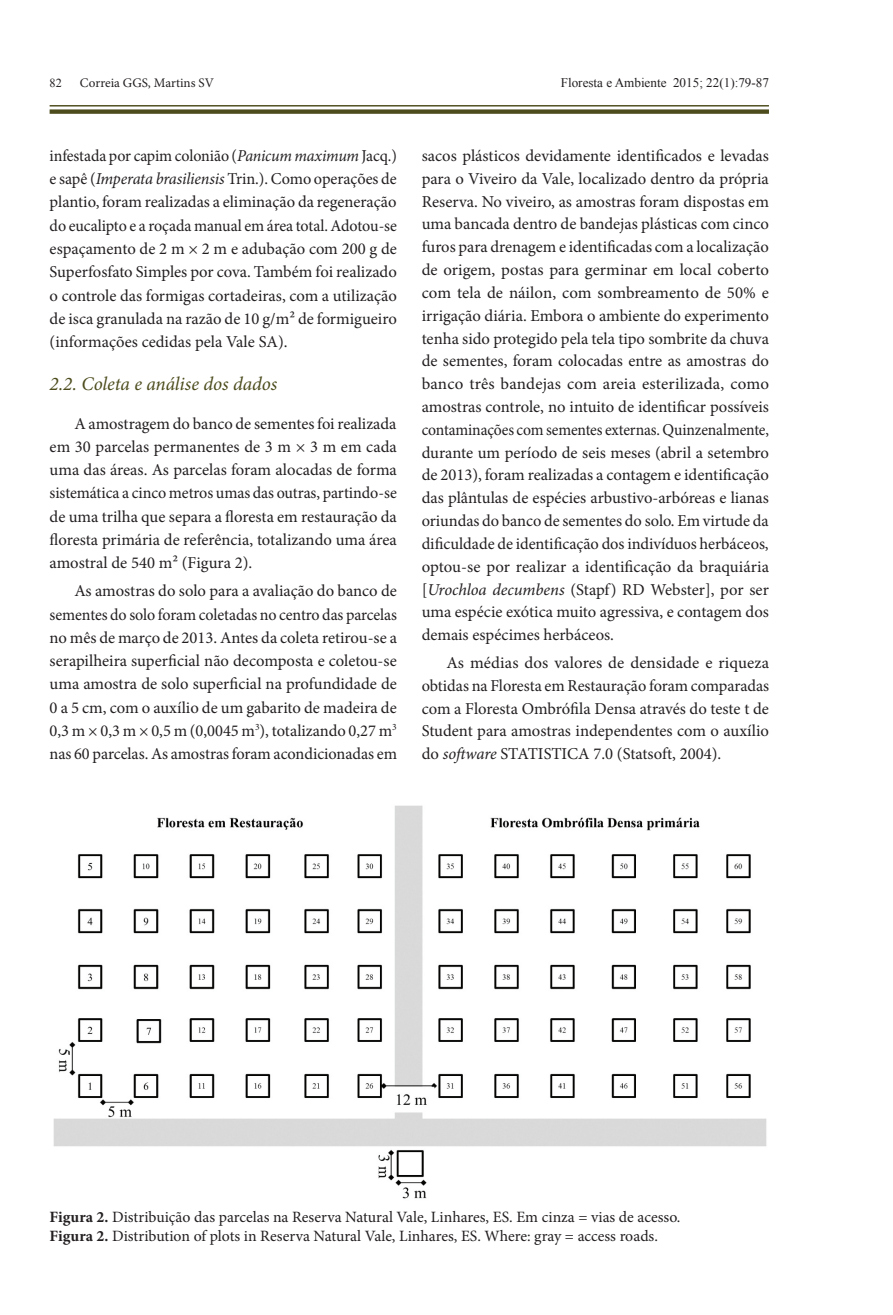
<style>
.page{position:relative;width:893px;height:1315px;background:#fff}
.page>*{position:absolute;margin:0;border:0;box-sizing:border-box;transform-origin:0 0}
.t1{font:italic 19.25px "Minion Pro";letter-spacing:-.005em;color:#4c4c1d}
.t2{font:16.62px/22.8px "Minion Pro";color:#231f20;text-align:justify}
.t3{font:16.62px/23.3px "Minion Pro";color:#231f20;text-align:justify;scale:.96 1}
.t4{font:15.75px/18.9px "Minion Pro";color:#231f20}
.t5{font:13.12px "Times New Roman";color:#231f20}
.t6{font:13.12px "Minion Pro";color:#231f20}
.t7{font:12.25px "Times New Roman";color:#231f20}
.s1{font-style:italic}
.s2{font-weight:700}
</style>
<div class="page">
<div style="left:50px;top:109px;width:719px;height:5px;background:#4c4c1d"></div>
<hr style="left:50px;top:105px;width:719px;height:1px;background:#4c4c1d">
<img style="left:53px;top:805px;width:714px;height:394px">
<p class="t7" style="left:50px;top:74px;width:14px">82</p>
<p class="t6" style="left:80px;top:74px;width:135px">Correia GGS, Martins SV</p>
<p class="t5" style="left:561px;top:74px;width:210px">Floresta e Ambiente 2015; 22(1):79-87</p>
<p class="t3" style="left:50px;top:144px;width:363px">infestada por capim colonião (<span class="s1">Panicum maximum</span> Jacq.) e sapê (<span class="s1">Imperata brasiliensis</span> Trin.). Como operações de plantio, foram realizadas a eliminação da regeneração do eucalipto e a roçada manual em área total. Adotou-se espaçamento de 2 m × 2 m e adubação com 200 g de Superfosfato Simples por cova. Também foi realizado o controle das formigas cortadeiras, com a utilização de isca granulada na razão de 10 g/m² de formigueiro (informações cedidas pela Vale SA).</p>
<p class="t1" style="left:50px;top:371px;width:229px">2.2. Coleta e análise dos dados</p>
<p class="t2" style="left:50px;top:412px;width:349px;line-height:23.3px;text-indent:25px">A amostragem do banco de sementes foi realizada em 30 parcelas permanentes de 3 m × 3 m em cada uma das áreas. As parcelas foram alocadas de forma sistemática a cinco metros umas das outras, partindo-se de uma trilha que separa a floresta em restauração da floresta primária de referência, totalizando uma área amostral de 540 m² (Figura 2).</p>
<p class="t2" style="left:50px;top:579px;width:349px;line-height:23.3px;text-indent:25px">As amostras do solo para a avaliação do banco de sementes do solo foram coletadas no centro das parcelas no mês de março de 2013. Antes da coleta retirou-se a serapilheira superficial não decomposta e coletou-se uma amostra de solo superficial na profundidade de 0 a 5 cm, com o auxílio de um gabarito de madeira de 0,3 m × 0,3 m × 0,5 m (0,0045 m<sup>3</sup>), totalizando 0,27 m<sup>3 </sup>nas 60 parcelas. As amostras foram acondicionadas em</p>
<p class="t2" style="left:422px;top:144px;width:349px">sacos plásticos devidamente identificados e levadas para o Viveiro da Vale, localizado dentro da própria Reserva. No viveiro, as amostras foram dispostas em uma bancada dentro de bandejas plásticas com cinco furos para drenagem e identificadas com a localização de origem, postas para germinar em local coberto com tela de náilon, com sombreamento de 50% e irrigação diária. Embora o ambiente do experimento tenha sido protegido pela tela tipo sombrite da chuva de sementes, foram colocadas entre as amostras do banco três bandejas com areia esterilizada, como amostras controle, no intuito de identificar possíveis contaminações com sementes externas. Quinzenalmente, durante um período de seis meses (abril a setembro de 2013), foram realizadas a contagem e identificação das plântulas de espécies arbustivo-arbóreas e lianas oriundas do banco de sementes do solo. Em virtude da dificuldade de identificação dos indivíduos herbáceos, optou-se por realizar a identificação da braquiária [<span class="s1">Urochloa decumbens</span> (Stapf) RD Webster], por ser uma espécie exótica muito agressiva, e contagem dos demais espécimes herbáceos.</p>
<p class="t2" style="left:422px;top:651px;width:349px;text-indent:25px">As médias dos valores de densidade e riqueza obtidas na Floresta em Restauração foram comparadas com a Floresta Ombrófila Densa através do teste t de Student para amostras independentes com o auxílio do <span class="s1">software</span> STATISTICA 7.0 (Statsoft, 2004).</p>
<p class="t4" style="left:50px;top:1207px;width:632px"><span class="s2">Figura 2.</span> Distribuição das parcelas na Reserva Natural Vale, Linhares, ES. Em cinza = vias de acesso.<br><span class="s2">Figura 2.</span> Distribution of plots in Reserva Natural Vale, Linhares, ES. Where: gray = access roads.</p>
</div>
